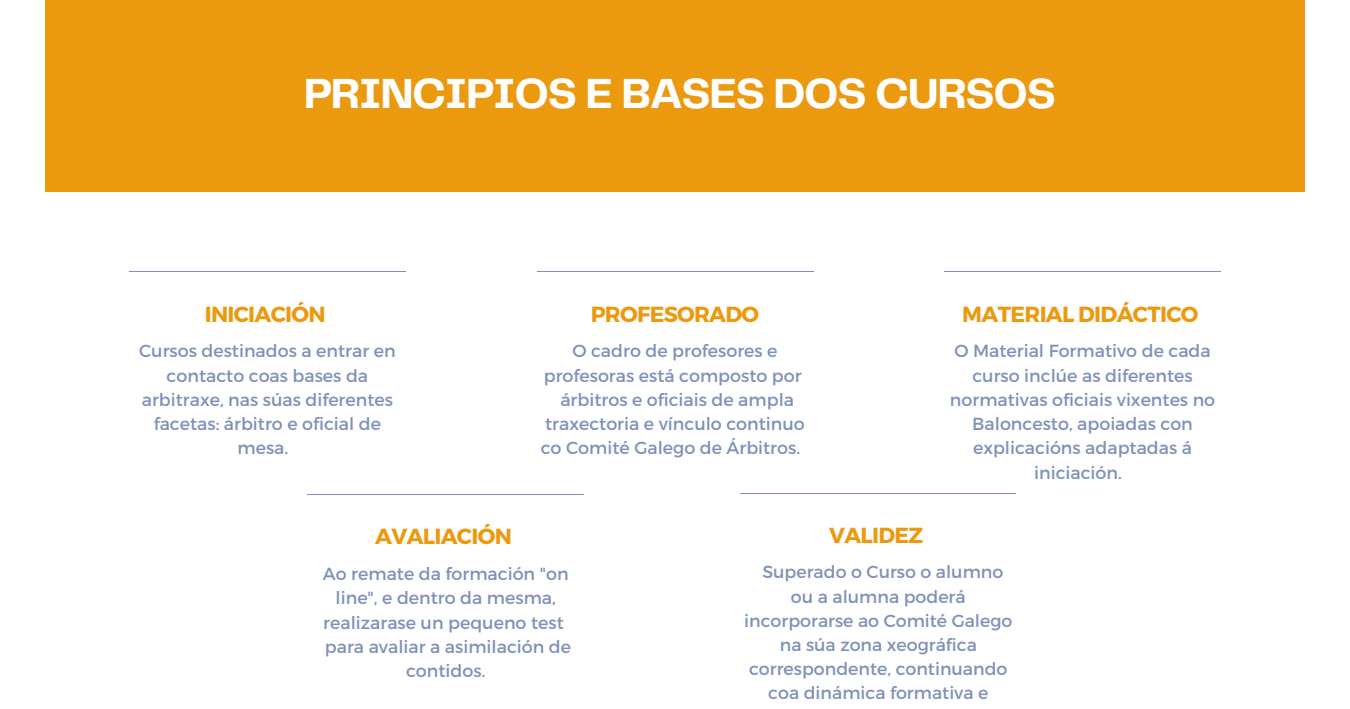
<style>
.page{position:relative;width:1350px;height:709px;background:#fff}
.page>*{position:absolute;margin:0;border:0;box-sizing:border-box;transform-origin:0 0}
.t1{font:700 43.8px "Telegraf";letter-spacing:-.03em;color:#fff}
.t2{font:700 21.9px "Montserrat";letter-spacing:-.03em;color:#eb9a10}
.t3{font:700 21.75px "Montserrat";letter-spacing:-.03em;color:#eb9a10}
.t4{font:17.55px/24.3px "Montserrat";color:#7f91b9;text-align:center}
.t5{font:17.4px/24.2px "Montserrat";color:#7f91b9;text-align:center}
</style>
<div class="page">
<div style="left:45px;top:0;width:1260px;height:191px;background:#eb9a10"></div>
<hr style="left:129px;top:271px;width:277px;height:1px;background:#7f91b9">
<hr style="left:537px;top:271px;width:276px;height:1px;background:#7f91b9">
<hr style="left:945px;top:271px;width:276px;height:1px;background:#7f91b9">
<hr style="left:741px;top:493px;width:275px;height:1px;background:#7f91b9">
<hr style="left:308px;top:494px;width:276px;height:1px;background:#7f91b9">
<p class="t1" style="left:304px;top:75px;width:754px">PRINCIPIOS E BASES DOS CURSOS</p>
<p class="t2" style="left:205px;top:300px;width:123px">INICIACIÓN</p>
<p class="t4" style="left:139px;top:338px;width:258px">Cursos destinados a entrar en contacto coas bases da arbitraxe, nas súas diferentes facetas: árbitro e oficial de mesa.</p>
<p class="t2" style="left:591px;top:300px;width:170px">PROFESORADO</p>
<p class="t4" style="left:541px;top:338px;width:266px">O cadro de profesores e profesoras está composto por árbitros e oficiais de ampla traxectoria e vínculo continuo co Comité Galego de Árbitros.</p>
<p class="t2" style="left:962px;top:300px;width:238px">MATERIAL DIDÁCTICO</p>
<p class="t4" style="left:950px;top:338px;width:267px">O Material Formativo de cada curso inclúe as diferentes normativas oficiais vixentes no<br>Baloncesto, apoiadas con explicacións adaptadas á iniciación.</p>
<p class="t2" style="left:375px;top:522px;width:138px">AVALIACIÓN</p>
<p class="t4" style="left:323px;top:560px;width:250px">Ao remate da formación "on line", e dentro da mesma, realizarase un pequeno test para avaliar a asimilación de contidos.</p>
<p class="t3" style="left:829px;top:521px;width:96px">VALIDEZ</p>
<p class="t5" style="left:744px;top:559px;width:270px">Superado o Curso o alumno<br>ou a alumna poderá incorporarse ao Comité Galego na súa zona xeográfica correspondente, continuando coa dinámica formativa e</p>
</div>
